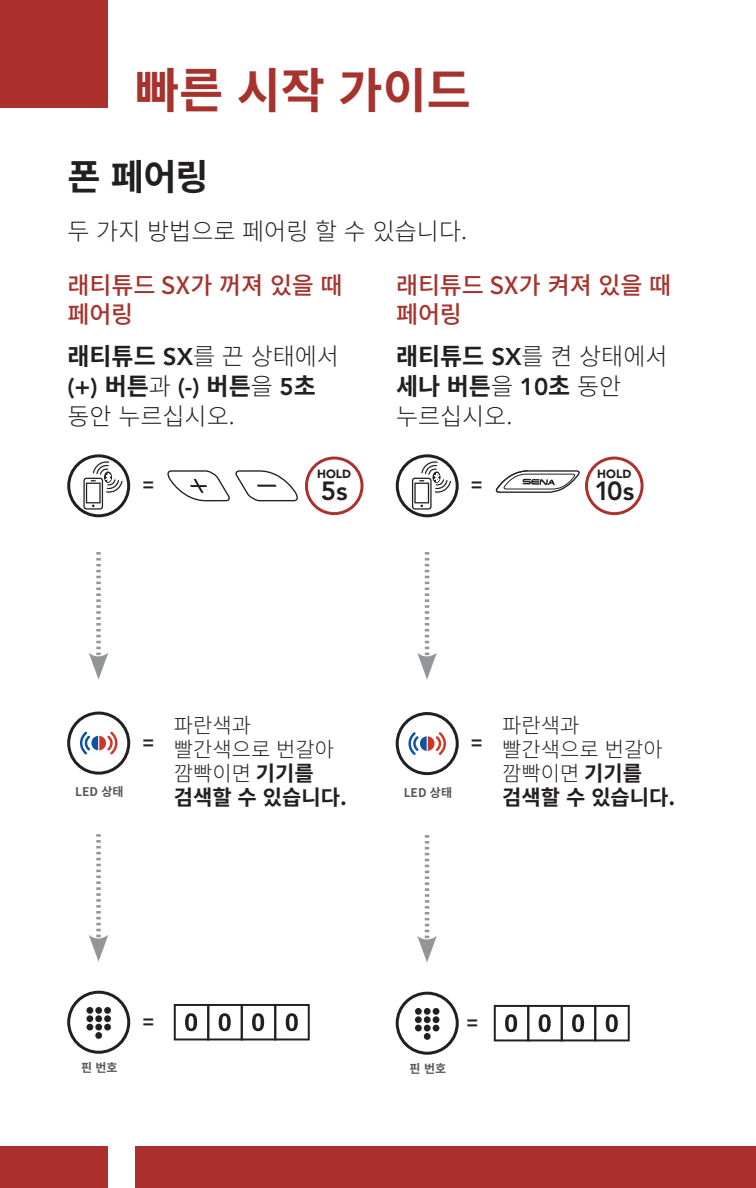
<style>
.page{position:relative;width:756px;height:1188px;background:#fff}
.page>*{position:absolute;margin:0;border:0;box-sizing:border-box;transform-origin:0 0}
.HEaders{font:700 48px "Noto Sans CJ Kkr";color:#a6332d}
.Heading1{font:700 36px "Noto Sans CJ Kkr";color:#231f20}
.t1{font:800 26.1px "Avenir LT Std";color:#231f20}
.Body{font:300 24px/30px "Noto Sans CJ Kkr";color:#231f20}
.Heading2{font:500 24px/28.8px "Noto Sans CJ Kkr";letter-spacing:-.005em;color:#a6332d}
.Body_pic{font:300 21px/24px "Noto Sans CJ Kkr";color:#231f20}
.t2{font:700 18.9px "Noto Sans CJ Kkr";color:#231f20}
.Icon_text{font:700 12px "Noto Sans CJ Kkr";color:#57585a}
.t3{font:900 11.7px "Avenir LT Std";color:#231f20}
.s1{font-weight:700}
.s2{font-family:"Avenir LT Std";font-weight:800}
</style>
<div class="page">
<div style="left:135px;top:1146px;width:621px;height:42px;background:#ac312e"></div>
<div style="left:0;top:1146px;width:108px;height:42px;background:#ac312e"></div>
<div style="left:0;top:0;width:108px;height:108px;background:#ac312e"></div>
<svg style="left:67px;top:454px;width:63px;height:63px"></svg>
<svg style="left:167px;top:470px;width:131px;height:31px"></svg>
<svg style="left:305px;top:457px;width:59px;height:58px"></svg>
<svg style="left:89px;top:552px;width:19px;height:128px"></svg>
<svg style="left:67px;top:712px;width:63px;height:63px"></svg>
<svg style="left:89px;top:834px;width:19px;height:128px"></svg>
<svg style="left:67px;top:991px;width:63px;height:63px"></svg>
<div style="left:86px;top:1007px;width:7px;height:7px;background:#231f20;border-radius:50%"></div>
<div style="left:95px;top:1007px;width:7px;height:7px;background:#231f20;border-radius:50%"></div>
<div style="left:104px;top:1007px;width:7px;height:7px;background:#231f20;border-radius:50%"></div>
<div style="left:86px;top:1015px;width:7px;height:7px;background:#231f20;border-radius:50%"></div>
<div style="left:95px;top:1015px;width:7px;height:7px;background:#231f20;border-radius:50%"></div>
<div style="left:104px;top:1015px;width:7px;height:7px;background:#231f20;border-radius:50%"></div>
<div style="left:86px;top:1024px;width:7px;height:7px;background:#231f20;border-radius:50%"></div>
<div style="left:95px;top:1024px;width:7px;height:7px;background:#231f20;border-radius:50%"></div>
<div style="left:104px;top:1024px;width:7px;height:7px;background:#231f20;border-radius:50%"></div>
<div style="left:95px;top:1032px;width:7px;height:7px;background:#231f20;border-radius:50%"></div>
<svg style="left:174px;top:1004px;width:136px;height:36px"></svg>
<svg style="left:396px;top:454px;width:63px;height:63px"></svg>
<svg style="left:496px;top:457px;width:148px;height:58px"></svg>
<svg style="left:417px;top:552px;width:20px;height:128px"></svg>
<svg style="left:396px;top:712px;width:63px;height:63px"></svg>
<svg style="left:417px;top:835px;width:20px;height:128px"></svg>
<svg style="left:396px;top:992px;width:63px;height:63px"></svg>
<div style="left:424px;top:1033px;width:7px;height:7px;background:#231f20;border-radius:50%"></div>
<svg style="left:494px;top:1005px;width:136px;height:36px"></svg>
<p class="HEaders" style="left:135px;top:63px;width:337px">빠른 시작 가이드</p>
<p class="Heading1" style="left:68px;top:157px;width:143px">폰 페어링</p>
<p class="Body" style="left:68px;top:217px;width:401px">두 가지 방법으로 페어링 할 수 있습니다.</p>
<p class="Heading2" style="left:68px;top:271px;width:277px">래티튜드 SX가 꺼져 있을 때 페어링</p>
<p class="Body" style="left:68px;top:342px;width:273px"><span class="s1">래티튜드</span> <span class="s2">SX</span>를 끈 상태에서 <span class="s2">(+)</span> <span class="s1">버튼</span>과 <span class="s2">(-)</span> <span class="s1">버튼</span>을 <span class="s2">5</span><span class="s1">초 </span>동안 누르십시오.</p>
<p class="Heading2" style="left:396px;top:271px;width:277px">래티튜드 SX가 켜져 있을 때 페어링</p>
<p class="Body" style="left:396px;top:342px;width:273px"><span class="s1">래티튜드</span> <span class="s2">SX</span>를 켠 상태에서 <span class="s1">세나 버튼</span>을 <span class="s2">10</span><span class="s1">초</span> 동안 누르십시오.</p>
<p class="t3" style="left:317px;top:467px;width:36px">HOLD</p>
<p class="t2" style="left:143px;top:475px;width:13px">=</p>
<p class="t1" style="left:321px;top:476px;width:29px">5s</p>
<p class="t3" style="left:597px;top:467px;width:36px">HOLD</p>
<p class="t2" style="left:471px;top:475px;width:13px">=</p>
<p class="t1" style="left:594px;top:476px;width:41px">10s</p>
<p class="Icon_text" style="left:75px;top:784px;width:50px">LED 상태</p>
<p class="t2" style="left:143px;top:732px;width:13px">=</p>
<p class="Body_pic" style="left:174px;top:713px;width:175px">파란색과 빨간색으로 번갈아 깜빡이면 <span class="s1">기기를 검색할 수 있습니다.</span></p>
<p class="Icon_text" style="left:404px;top:785px;width:50px">LED 상태</p>
<p class="t2" style="left:471px;top:732px;width:13px">=</p>
<p class="Body_pic" style="left:502px;top:714px;width:175px">파란색과 빨간색으로 번갈아 깜빡이면 <span class="s1">기기를 검색할 수 있습니다.</span></p>
<p class="Icon_text" style="left:81px;top:1061px;width:38px">핀 번호</p>
<p class="t2" style="left:143px;top:1011px;width:13px">=</p>
<p class="Icon_text" style="left:410px;top:1062px;width:38px">핀 번호</p>
<p class="t2" style="left:467px;top:1012px;width:13px">=</p>
</div>
